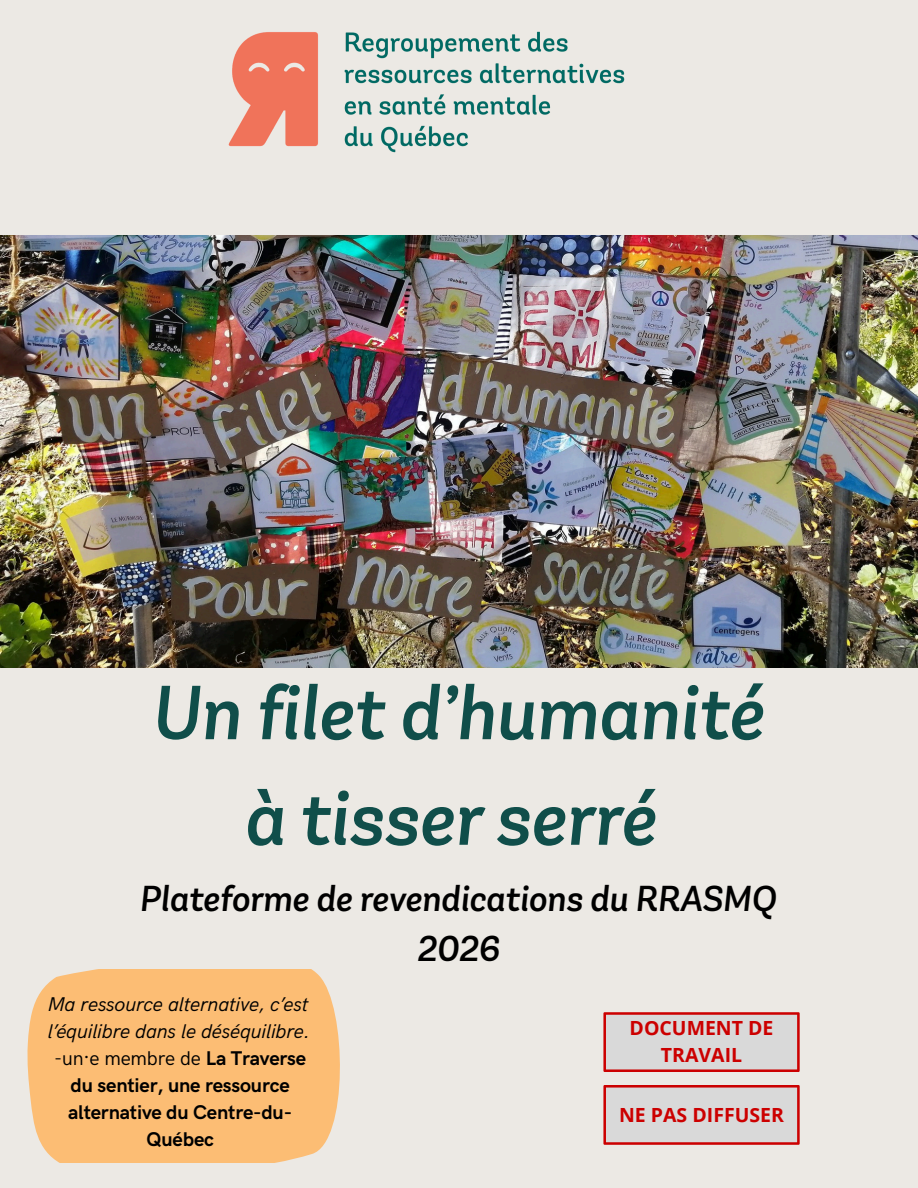
<style>
.page{position:relative;width:918px;height:1188px;background:#ece9e4}
.page>*{position:absolute;margin:0;border:0;box-sizing:border-box;transform-origin:0 0}
.t1{font:italic 500 76.35px/105.6px "Andes Neue Alt 3";color:#104e4a;text-align:center}
.t2{font:italic 500 36px/49.5px "Andes Neue Alt 3";color:#000;text-align:center}
.t3{font:700 19.95px/27px "HK Grotesk";letter-spacing:-.01em;color:#000;text-align:center}
.t4{font:700 19.5px/27px "Open Sans";color:#c00;text-align:center}
.s1{font-weight:400;font-style:italic}
.s2{font-weight:400}
</style>
<div class="page">
<img style="left:228px;top:31px;width:397px;height:122px">
<div style="left:27px;top:969px;width:313px;height:193px;background:#fcbd74"></div>
<img style="left:0;top:235px;width:918px;height:432px">
<svg style="left:603px;top:1085px;width:197px;height:60px;background:#d7c1c1"></svg>
<svg style="left:603px;top:1012px;width:197px;height:60px;background:#d7c1c1"></svg>
<h1 class="t1" style="left:153px;top:660px;width:614px">Un filet d’humanité à tisser serré</h1>
<h2 class="t2" style="left:140px;top:874px;width:639px">Plateforme de revendications du RRASMQ<br>2026</h2>
<p class="t3" style="left:48px;top:992px;width:264px"><span class="s1">Ma ressource alternative, c’est l’équilibre dans le déséquilibre. </span><span class="s2">-un·e membre de</span> La Traverse du sentier, une ressource alternative du Centre-du-<br>Québec</p>
<h3 class="t4" style="left:630px;top:1014px;width:145px">DOCUMENT DE<br>TRAVAIL</h3>
<h3 class="t4" style="left:619px;top:1101px;width:166px">NE PAS DIFFUSER</h3>
</div>
